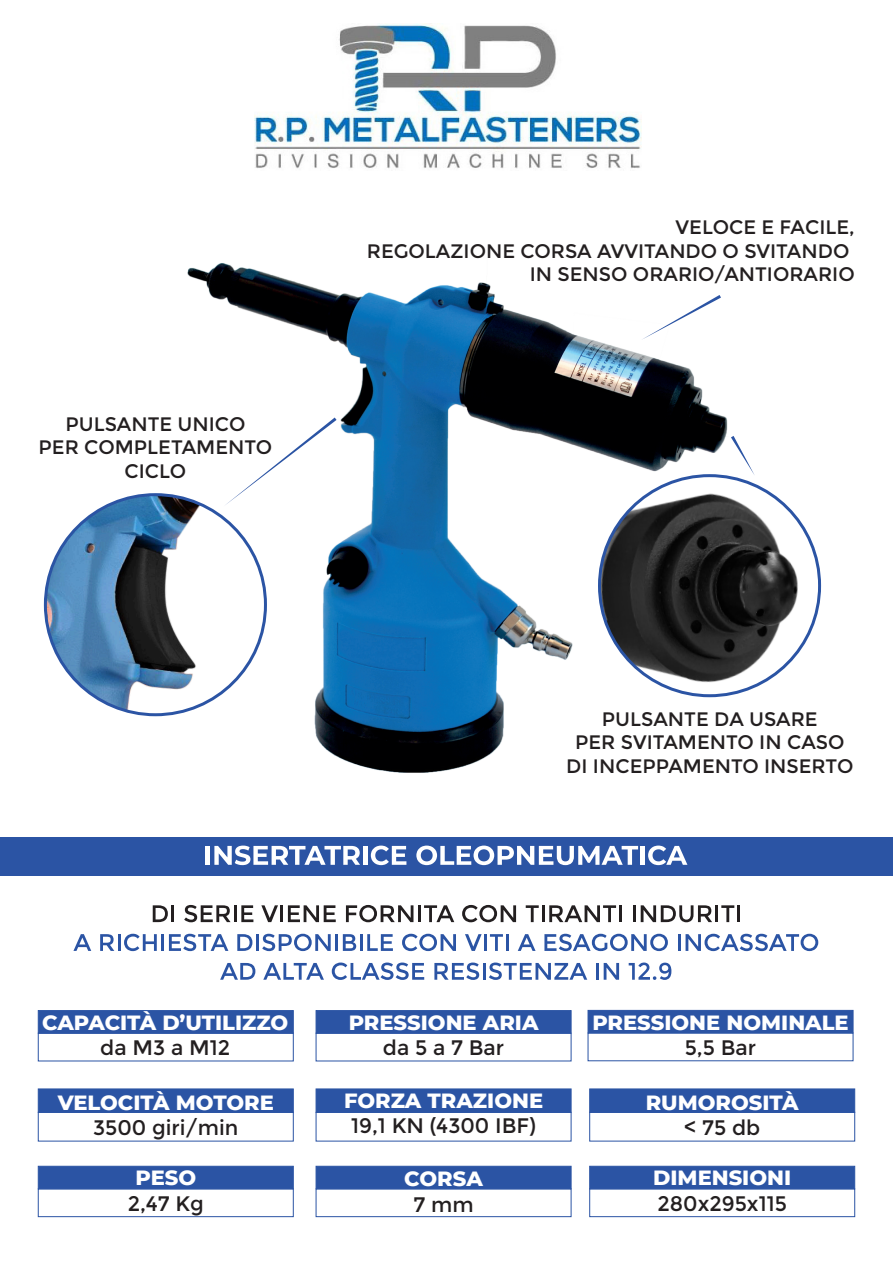
<style>
.page{position:relative;width:893px;height:1263px;background:#fff}
.page>*{position:absolute;margin:0;border:0;box-sizing:border-box;transform-origin:0 0}
.t1{font:800 21px "Montserrat";color:#fff}
.t2{font:21px "Montserrat";color:#231f20}
.t3{font:19.5px/23.4px "Montserrat";color:#231f20;text-align:center}
</style>
<div class="page">
<div style="left:0;top:837px;width:893px;height:38px;background:#2b54a4"></div>
<hr style="left:206px;top:846px;width:4px;height:19px;background:#fff">
<svg style="left:214px;top:845px;width:146px;height:20px"></svg>
<div style="left:363px;top:846px;width:5px;height:19px;background:#fff"></div>
<svg style="left:371px;top:845px;width:35px;height:20px"></svg>
<svg style="left:416px;top:845px;width:222px;height:20px"></svg>
<div style="left:640px;top:846px;width:5px;height:19px;background:#fff"></div>
<svg style="left:648px;top:845px;width:39px;height:20px"></svg>
<svg style="left:153px;top:905px;width:15px;height:17px"></svg>
<hr style="left:171px;top:905px;width:3px;height:17px;background:#231f20">
<svg style="left:184px;top:905px;width:47px;height:17px"></svg>
<hr style="left:234px;top:905px;width:3px;height:17px;background:#231f20">
<svg style="left:241px;top:905px;width:12px;height:17px"></svg>
<svg style="left:261px;top:905px;width:17px;height:17px"></svg>
<hr style="left:280px;top:905px;width:3px;height:17px;background:#231f20">
<svg style="left:288px;top:905px;width:48px;height:17px"></svg>
<svg style="left:346px;top:905px;width:67px;height:17px"></svg>
<hr style="left:418px;top:905px;width:3px;height:17px;background:#231f20">
<svg style="left:424px;top:905px;width:30px;height:17px"></svg>
<svg style="left:462px;top:905px;width:54px;height:17px"></svg>
<svg style="left:526px;top:905px;width:13px;height:17px"></svg>
<hr style="left:542px;top:905px;width:3px;height:17px;background:#231f20">
<svg style="left:549px;top:905px;width:67px;height:17px"></svg>
<hr style="left:619px;top:905px;width:3px;height:17px;background:#231f20">
<hr style="left:633px;top:905px;width:3px;height:17px;background:#231f20">
<svg style="left:641px;top:905px;width:71px;height:17px"></svg>
<hr style="left:715px;top:905px;width:3px;height:17px;background:#231f20">
<svg style="left:721px;top:905px;width:13px;height:17px"></svg>
<hr style="left:737px;top:905px;width:3px;height:17px;background:#231f20">
<svg style="left:73px;top:934px;width:18px;height:17px"></svg>
<svg style="left:100px;top:934px;width:57px;height:17px"></svg>
<hr style="left:161px;top:934px;width:3px;height:17px;background:#2b54a4">
<svg style="left:169px;top:934px;width:59px;height:17px"></svg>
<svg style="left:237px;top:934px;width:15px;height:17px"></svg>
<hr style="left:256px;top:934px;width:3px;height:17px;background:#2b54a4">
<svg style="left:262px;top:934px;width:69px;height:17px"></svg>
<hr style="left:335px;top:934px;width:3px;height:17px;background:#2b54a4">
<svg style="left:343px;top:934px;width:13px;height:17px"></svg>
<hr style="left:360px;top:934px;width:3px;height:17px;background:#2b54a4">
<svg style="left:367px;top:934px;width:26px;height:17px"></svg>
<svg style="left:402px;top:934px;width:54px;height:17px"></svg>
<svg style="left:465px;top:934px;width:17px;height:17px"></svg>
<hr style="left:484px;top:934px;width:3px;height:17px;background:#2b54a4">
<svg style="left:490px;top:934px;width:13px;height:17px"></svg>
<hr style="left:506px;top:934px;width:3px;height:17px;background:#2b54a4">
<svg style="left:518px;top:934px;width:18px;height:17px"></svg>
<svg style="left:544px;top:934px;width:124px;height:17px"></svg>
<hr style="left:678px;top:934px;width:3px;height:17px;background:#2b54a4">
<svg style="left:685px;top:934px;width:133px;height:17px"></svg>
<svg style="left:220px;top:963px;width:35px;height:17px"></svg>
<svg style="left:263px;top:963px;width:61px;height:17px"></svg>
<svg style="left:332px;top:962px;width:92px;height:18px"></svg>
<svg style="left:434px;top:962px;width:45px;height:18px"></svg>
<hr style="left:483px;top:963px;width:3px;height:17px;background:#2b54a4">
<svg style="left:489px;top:962px;width:98px;height:18px"></svg>
<hr style="left:596px;top:963px;width:3px;height:17px;background:#2b54a4">
<svg style="left:604px;top:963px;width:15px;height:17px"></svg>
<svg style="left:629px;top:962px;width:42px;height:18px"></svg>
<div style="left:38px;top:1010px;width:256px;height:23px;background:#2b54a4"></div>
<div style="left:38px;top:1033px;width:256px;height:28px;border:1px solid #2b54a4"></div>
<div style="left:38px;top:1166px;width:256px;height:23px;background:#2b54a4;border:1px solid #2b54a4"></div>
<div style="left:38px;top:1188px;width:256px;height:29px;border:1px solid #2b54a4"></div>
<div style="left:38px;top:1088px;width:256px;height:25px;background:#2b54a4;border:1px solid #2b54a4"></div>
<div style="left:38px;top:1112px;width:256px;height:29px;border:1px solid #2b54a4"></div>
<div style="left:316px;top:1010px;width:255px;height:23px;background:#2b54a4"></div>
<div style="left:316px;top:1033px;width:255px;height:28px;border:1px solid #2b54a4"></div>
<div style="left:316px;top:1088px;width:255px;height:25px;background:#2b54a4;border:1px solid #2b54a4"></div>
<div style="left:316px;top:1112px;width:255px;height:29px;border:1px solid #2b54a4"></div>
<div style="left:316px;top:1166px;width:255px;height:23px;background:#2b54a4;border:1px solid #2b54a4"></div>
<div style="left:316px;top:1188px;width:255px;height:29px;border:1px solid #2b54a4"></div>
<div style="left:588px;top:1010px;width:265px;height:23px;background:#2b54a4"></div>
<div style="left:588px;top:1032px;width:265px;height:29px;border:1px solid #2b54a4"></div>
<div style="left:589px;top:1088px;width:266px;height:25px;background:#2b54a4;border:1px solid #2b54a4"></div>
<div style="left:589px;top:1112px;width:266px;height:29px;border:1px solid #2b54a4"></div>
<div style="left:589px;top:1166px;width:266px;height:23px;background:#2b54a4;border:1px solid #2b54a4"></div>
<div style="left:589px;top:1188px;width:266px;height:29px;border:1px solid #2b54a4"></div>
<img style="left:174px;top:263px;width:562px;height:510px">
<svg style="left:224px;top:417px;width:113px;height:89px"></svg>
<svg style="left:731px;top:436px;width:24px;height:40px"></svg>
<svg style="left:641px;top:295px;width:80px;height:45px"></svg>
<img style="left:45px;top:495px;width:220px;height:220px;border-radius:110px">
<img style="left:599px;top:476px;width:220px;height:220px;border-radius:110px">
<img style="left:255px;top:23px;width:387px;height:146px">
<p class="t3" style="left:39px;top:413px;width:235px">PULSANTE UNICO<br>PER COMPLETAMENTO<br>CICLO</p>
<p class="t3" style="left:367px;top:216px;width:489px;text-align:right">VELOCE E FACILE,<br>REGOLAZIONE CORSA AVVITANDO O SVITANDO<br>IN SENSO ORARIO/ANTIORARIO</p>
<p class="t3" style="left:566px;top:708px;width:289px">PULSANTE DA USARE<br>PER SVITAMENTO IN CASO<br>DI INCEPPAMENTO INSERTO</p>
<p class="t1" style="left:42px;top:1007px;width:248px">CAPACITÀ D’UTILIZZO</p>
<p class="t2" style="left:100px;top:1035px;width:131px">da M3 a M12</p>
<p class="t1" style="left:58px;top:1087px;width:218px">VELOCITÀ MOTORE</p>
<p class="t2" style="left:93px;top:1115px;width:147px">3500 giri/min</p>
<p class="t1" style="left:135px;top:1162px;width:62px">PESO</p>
<p class="t2" style="left:128px;top:1191px;width:78px">2,47 Kg</p>
<p class="t1" style="left:349px;top:1007px;width:191px">PRESSIONE ARIA</p>
<p class="t2" style="left:383px;top:1035px;width:123px">da 5 a 7 Bar</p>
<p class="t1" style="left:344px;top:1085px;width:201px">FORZA TRAZIONE</p>
<p class="t2" style="left:351px;top:1114px;width:187px">19,1 KN (4300 IBF)</p>
<p class="t1" style="left:404px;top:1163px;width:80px">CORSA</p>
<p class="t2" style="left:413px;top:1192px;width:62px">7 mm</p>
<p class="t1" style="left:592px;top:1007px;width:258px">PRESSIONE NOMINALE</p>
<p class="t2" style="left:685px;top:1035px;width:73px">5,5 Bar</p>
<p class="t1" style="left:646px;top:1087px;width:154px">RUMOROSITÀ</p>
<p class="t2" style="left:684px;top:1115px;width:78px">&lt; 75 db</p>
<p class="t1" style="left:653px;top:1162px;width:140px">DIMENSIONI</p>
<p class="t2" style="left:657px;top:1191px;width:131px">280x295x115</p>
</div>
